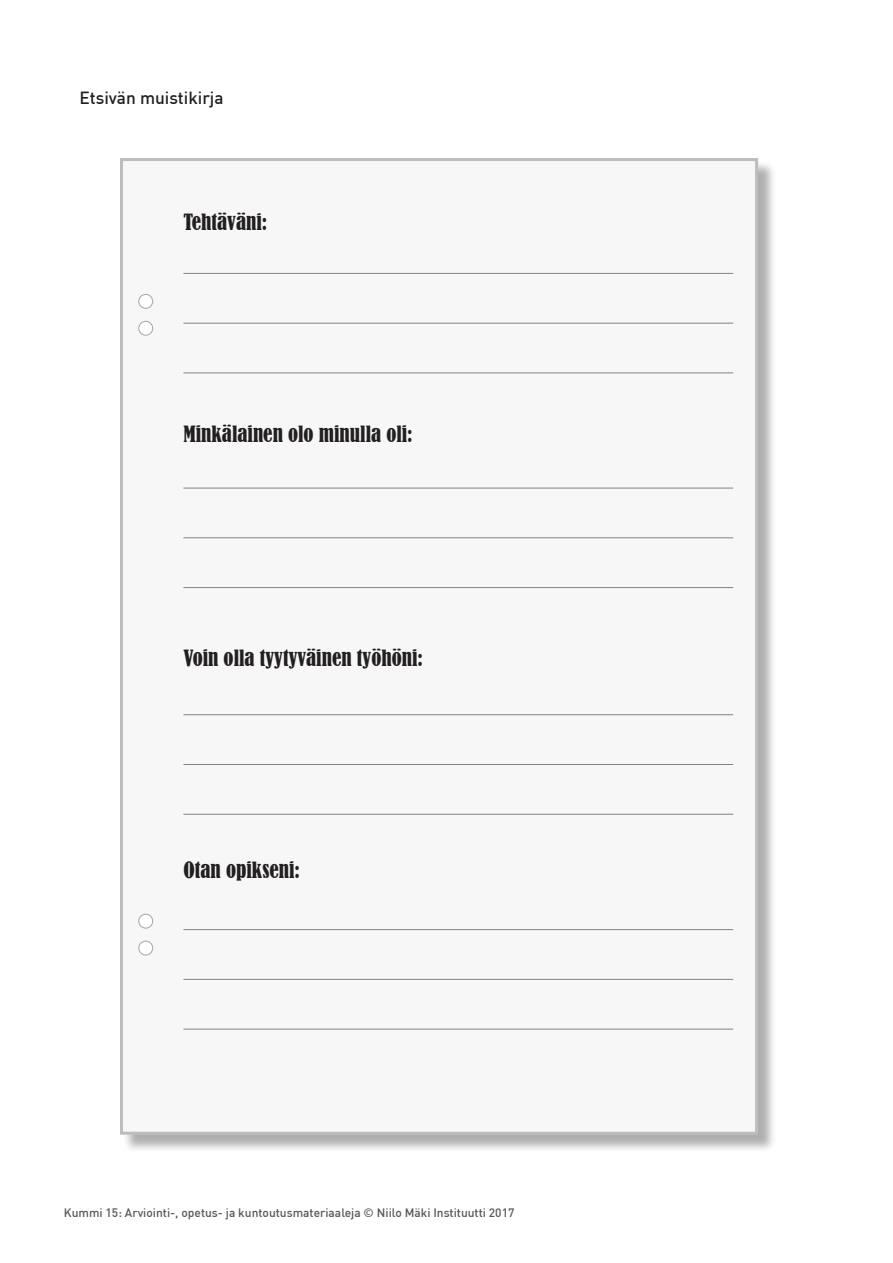
<style>
.page{position:relative;width:893px;height:1263px;background:#fff}
.page>*{position:absolute;margin:0;border:0;box-sizing:border-box;transform-origin:0 0}
.t1{font:condensed 21px "Bernard";color:#231f20}
.t2{font:500 17.25px "DIN Pro";color:#231f20}
.t3{font:500 12px "DIN Pro";color:#57585a}
</style>
<div class="page">
<div style="left:122px;top:160px;width:655px;height:993px;background:#231f20;opacity:.36"></div>
<div style="left:120px;top:158px;width:638px;height:977px;background:#f7f7f8;border:3px solid #bcbdc0"></div>
<div style="left:139px;top:294px;width:14px;height:14px;background:#fff;border-radius:50%"></div>
<div style="left:138px;top:294px;width:15px;height:15px;border:1px solid #a8a9ad;border-radius:50%"></div>
<div style="left:139px;top:321px;width:14px;height:14px;background:#fff;border-radius:50%"></div>
<div style="left:138px;top:321px;width:15px;height:15px;border:1px solid #a8a9ad;border-radius:50%"></div>
<div style="left:139px;top:914px;width:14px;height:14px;background:#fff;border-radius:50%"></div>
<div style="left:138px;top:914px;width:15px;height:15px;border:1px solid #a8a9ad;border-radius:50%"></div>
<div style="left:139px;top:941px;width:14px;height:14px;background:#fff;border-radius:50%"></div>
<div style="left:138px;top:940px;width:15px;height:15px;border:1px solid #a8a9ad;border-radius:50%"></div>
<hr style="left:183px;top:273px;width:550px;height:1px;background:#808285">
<hr style="left:183px;top:323px;width:550px;height:1px;background:#808285">
<hr style="left:183px;top:372px;width:550px;height:1px;background:#808285">
<hr style="left:183px;top:488px;width:550px;height:1px;background:#808285">
<hr style="left:183px;top:537px;width:550px;height:1px;background:#808285">
<hr style="left:183px;top:587px;width:550px;height:1px;background:#808285">
<hr style="left:183px;top:714px;width:550px;height:1px;background:#808285">
<hr style="left:183px;top:764px;width:550px;height:1px;background:#808285">
<hr style="left:183px;top:814px;width:550px;height:1px;background:#808285">
<hr style="left:183px;top:929px;width:550px;height:1px;background:#808285">
<hr style="left:183px;top:979px;width:550px;height:1px;background:#808285">
<hr style="left:183px;top:1029px;width:550px;height:1px;background:#808285">
<p class="t2" style="left:80px;top:87px;width:146px">Etsivän muistikirja</p>
<p class="t1" style="left:183px;top:210px;width:85px">Tehtäväni:</p>
<p class="t1" style="left:183px;top:422px;width:231px">Minkälainen olo minulla oli:</p>
<p class="t1" style="left:183px;top:645px;width:241px">Voin olla tyytyväinen työhöni:</p>
<p class="t1" style="left:183px;top:858px;width:118px">Otan opikseni:</p>
<p class="t3" style="left:64px;top:1205px;width:452px">Kummi 15: Arviointi-, opetus- ja kuntoutusmateriaaleja © Niilo Mäki Instituutti 2017</p>
</div>
